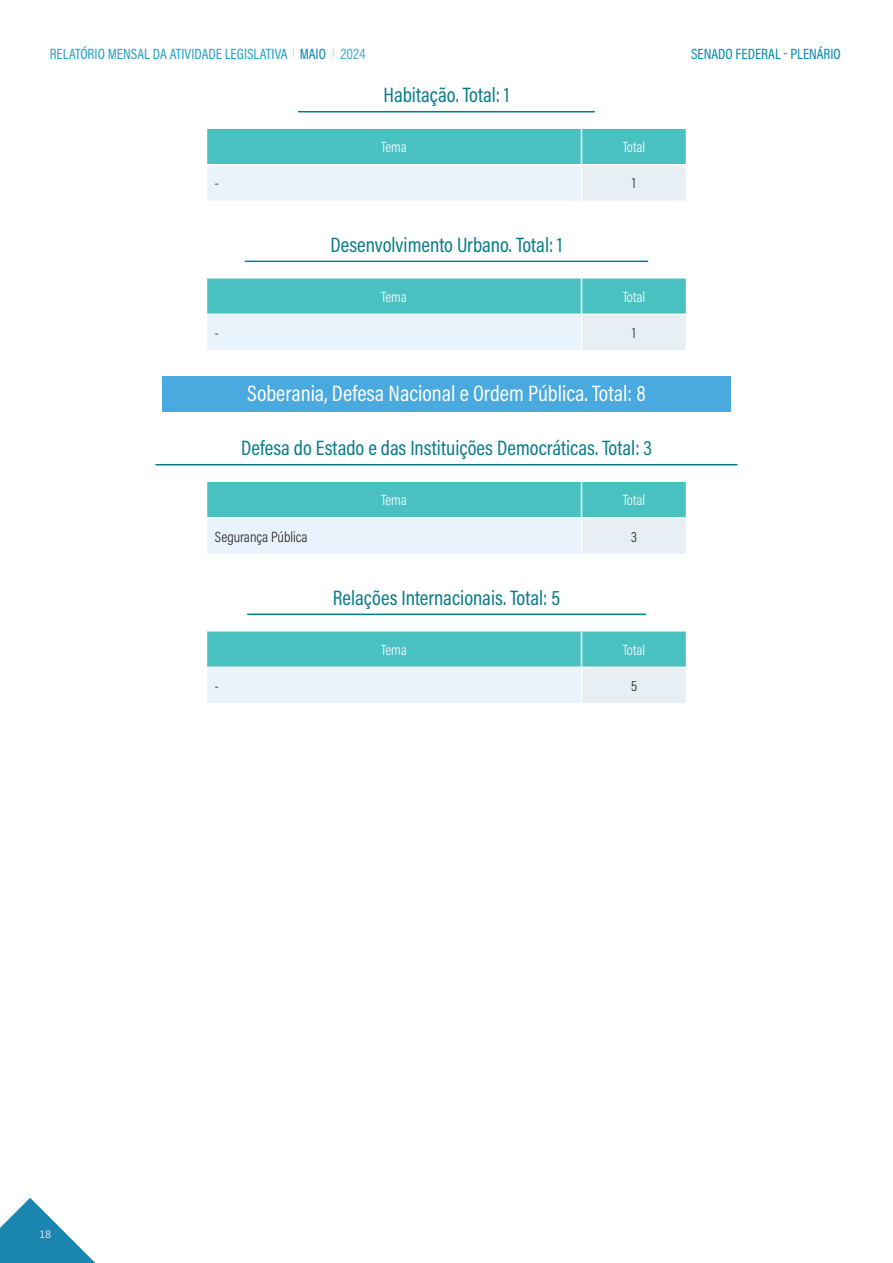
<style>
.page{position:relative;width:893px;height:1263px;background:#fff}
.page>*{position:absolute;margin:0;border:0;box-sizing:border-box;transform-origin:0 0}
.t1{font:22.5px "Acumin Pro Cond";color:#fff}
.t2{font:21px "Acumin Pro Cond";color:#047b87}
.t3{font:15px "Acumin Pro Cond";color:#209fc2}
.t4{font:300 15px "Acumin Pro Cond";color:#fff}
.t5{font:300 15px "Acumin Pro Cond";color:#231f20}
.t6{font:15px "Acumin Pro Cond";color:#0088b0}
.t7{font:300 12px "Calibri";color:#fff}
.s1{color:#0086b0}
.s2{color:#46a8c9}
</style>
<div class="page">
<svg style="left:0;top:1198px;width:96px;height:65px"></svg>
<hr style="left:299px;top:111px;width:295px;height:1px;background:#047b87">
<hr style="left:245px;top:261px;width:403px;height:1px;background:#047b87">
<div style="left:162px;top:376px;width:569px;height:35px;background:#4aa9df"></div>
<hr style="left:156px;top:464px;width:581px;height:1px;background:#047b87">
<hr style="left:248px;top:614px;width:397px;height:1px;background:#047b87">
<div style="left:207px;top:129px;width:479px;height:35px;background:#49c1c1"></div>
<div style="left:206px;top:165px;width:375px;height:36px;background:#e8f3fb"></div>
<div style="left:581px;top:165px;width:105px;height:36px;background:#e8eff4"></div>
<hr style="left:581px;top:129px;width:1px;height:35px;background:#fff">
<hr style="left:206px;top:165px;width:1px;height:35px;background:#fff">
<hr style="left:581px;top:165px;width:1px;height:35px;background:#fff">
<hr style="left:206px;top:200px;width:375px;height:2px;background:#fff">
<hr style="left:581px;top:200px;width:106px;height:2px;background:#fff">
<div style="left:207px;top:279px;width:479px;height:35px;background:#49c1c1"></div>
<div style="left:206px;top:314px;width:375px;height:37px;background:#e8f3fb"></div>
<div style="left:581px;top:314px;width:105px;height:37px;background:#e8eff4"></div>
<hr style="left:581px;top:279px;width:1px;height:35px;background:#fff">
<hr style="left:206px;top:314px;width:375px;height:1px;background:#fff">
<hr style="left:206px;top:315px;width:1px;height:35px;background:#fff">
<hr style="left:581px;top:314px;width:106px;height:1px;background:#fff">
<hr style="left:581px;top:315px;width:1px;height:35px;background:#fff">
<hr style="left:206px;top:350px;width:375px;height:2px;background:#fff">
<hr style="left:581px;top:350px;width:106px;height:2px;background:#fff">
<div style="left:207px;top:482px;width:479px;height:35px;background:#49c1c1"></div>
<div style="left:206px;top:518px;width:375px;height:36px;background:#e8f3fb"></div>
<div style="left:581px;top:518px;width:105px;height:36px;background:#e8eff4"></div>
<hr style="left:581px;top:482px;width:1px;height:35px;background:#fff">
<hr style="left:206px;top:518px;width:1px;height:35px;background:#fff">
<hr style="left:581px;top:518px;width:1px;height:35px;background:#fff">
<hr style="left:206px;top:553px;width:375px;height:2px;background:#fff">
<hr style="left:581px;top:553px;width:106px;height:2px;background:#fff">
<div style="left:207px;top:631px;width:479px;height:35px;background:#49c1c1"></div>
<div style="left:206px;top:667px;width:375px;height:37px;background:#e8f3fb"></div>
<div style="left:581px;top:667px;width:105px;height:37px;background:#e8eff4"></div>
<hr style="left:581px;top:631px;width:1px;height:35px;background:#fff">
<hr style="left:206px;top:666px;width:375px;height:2px;background:#fff">
<hr style="left:206px;top:668px;width:1px;height:35px;background:#fff">
<hr style="left:581px;top:666px;width:106px;height:2px;background:#fff">
<hr style="left:581px;top:668px;width:1px;height:35px;background:#fff">
<hr style="left:206px;top:703px;width:375px;height:2px;background:#fff">
<hr style="left:581px;top:703px;width:106px;height:2px;background:#fff">
<p class="t3" style="left:50px;top:44px;width:317px">RELATÓRIO MENSAL DA ATIVIDADE LEGISLATIVA <sup>|</sup> <span class="s1">MAIO</span> <sup>|</sup> <span class="s2">2024</span></p>
<p class="t6" style="left:691px;top:44px;width:151px">SENADO FEDERAL - PLENÁRIO</p>
<p class="t2" style="left:384px;top:81px;width:127px">Habitação. Total: 1</p>
<p class="t4" style="left:381px;top:137px;width:27px">Tema</p>
<p class="t4" style="left:623px;top:137px;width:24px">Total</p>
<p class="t5" style="left:215px;top:174px;width:6px">-</p>
<p class="t5" style="left:632px;top:174px;width:5px">1</p>
<p class="t2" style="left:330px;top:231px;width:234px">Desenvolvimento Urbano. Total: 1</p>
<p class="t4" style="left:381px;top:287px;width:27px">Tema</p>
<p class="t4" style="left:623px;top:287px;width:24px">Total</p>
<p class="t5" style="left:215px;top:323px;width:6px">-</p>
<p class="t5" style="left:632px;top:323px;width:5px">1</p>
<p class="t1" style="left:247px;top:379px;width:400px">Soberania, Defesa Nacional e Ordem Pública. Total: 8</p>
<p class="t2" style="left:241px;top:434px;width:412px">Defesa do Estado e das Instituições Democráticas. Total: 3</p>
<p class="t4" style="left:381px;top:490px;width:27px">Tema</p>
<p class="t4" style="left:623px;top:490px;width:24px">Total</p>
<p class="t5" style="left:215px;top:527px;width:94px">Segurança Pública</p>
<p class="t5" style="left:631px;top:527px;width:7px">3</p>
<p class="t2" style="left:333px;top:584px;width:229px">Relações Internacionais. Total: 5</p>
<p class="t4" style="left:381px;top:640px;width:27px">Tema</p>
<p class="t4" style="left:623px;top:640px;width:24px">Total</p>
<p class="t5" style="left:215px;top:676px;width:6px">-</p>
<p class="t5" style="left:631px;top:676px;width:8px">5</p>
<p class="t7" style="left:39px;top:1226px;width:14px">18</p>
</div>
